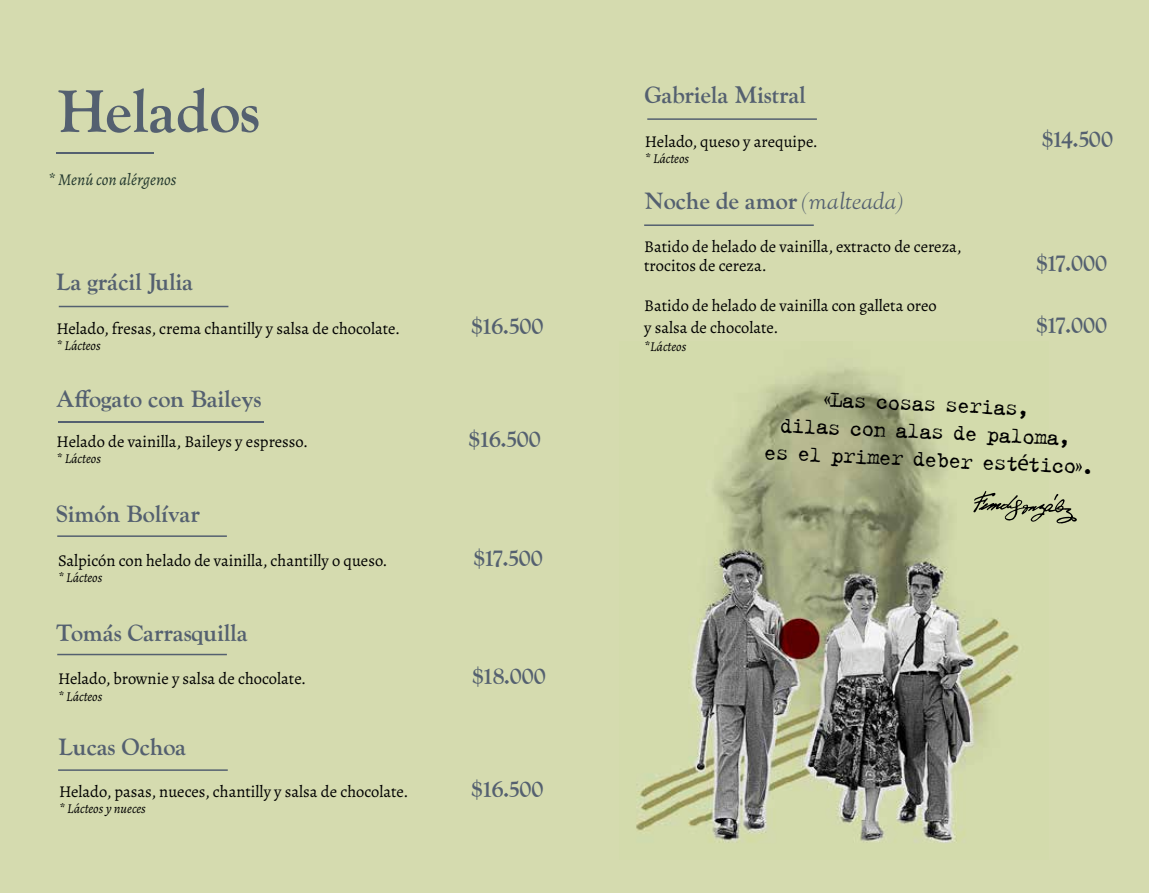
<style>
.page{position:relative;width:1149px;height:893px;background:#fff}
.page>*{position:absolute;margin:0;border:0;box-sizing:border-box;transform-origin:0 0}
.t1{font:700 60px "LTC Goudy Oldstyle Pro";color:#546070}
.t2{font:700 23.55px "LTC Goudy Oldstyle Pro";color:#546070}
.t3{font:23.1px/27.8px "Typical Writer";color:#000;text-align:center}
.t4{font:16.5px/18.8px "Alegreya";color:#000}
.t5{font:italic 16.5px "Alegreya";color:#22372d}
.t6{font:italic 13.5px "Alegreya";color:#000}
.s1{font-weight:400;font-style:italic}
.s2{font-family:"American Typewriter"}
.s3{font-family:"Myriad Pro"}
</style>
<div class="page">
<div style="left:0;top:0;width:1148px;height:893px;background:#d5dbaf"></div>
<hr style="left:58px;top:421px;width:206px;height:1px;background:#546070">
<hr style="left:57px;top:654px;width:170px;height:1px;background:#546070">
<hr style="left:57px;top:535px;width:170px;height:2px;background:#546070">
<hr style="left:59px;top:306px;width:169px;height:1px;background:#546070">
<hr style="left:647px;top:118px;width:169px;height:2px;background:#546070">
<hr style="left:57px;top:152px;width:97px;height:2px;background:#546070">
<img style="left:636px;top:367px;width:383px;height:476px">
<hr style="left:58px;top:769px;width:170px;height:2px;background:#546070">
<hr style="left:644px;top:224px;width:169px;height:2px;background:#546070">
<svg style="left:973px;top:491px;width:103px;height:32px"></svg>
<h1 class="t1" style="left:57px;top:75px;width:205px">Helados</h1>
<p class="t5" style="left:48px;top:168px;width:130px">* Menú con alérgenos</p>
<h2 class="t2" style="left:56px;top:268px;width:139px">La grácil Julia</h2>
<p class="t4" style="left:56px;top:319px;width:345px">Helado, fresas, crema chantilly y salsa de chocolate.</p>
<h2 class="t2" style="left:471px;top:312px;width:74px">$16.500</h2>
<p class="t6" style="left:56px;top:336px;width:46px">* Lácteos</p>
<h2 class="t2" style="left:56px;top:384px;width:206px">Affogato con Baileys</h2>
<p class="t4" style="left:57px;top:432px;width:253px">Helado de vainilla, Baileys y espresso.</p>
<h2 class="t2" style="left:468px;top:425px;width:74px">$16.500</h2>
<p class="t6" style="left:57px;top:449px;width:46px">* Lácteos</p>
<h2 class="t2" style="left:56px;top:500px;width:145px">Simón Bolívar</h2>
<p class="t4" style="left:58px;top:551px;width:331px">Salpicón con helado de vainilla, chantilly o queso.</p>
<h2 class="t2" style="left:473px;top:544px;width:71px">$17.500</h2>
<p class="t6" style="left:58px;top:568px;width:46px">* Lácteos</p>
<h2 class="t2" style="left:56px;top:618px;width:193px">Tomás Carrasquilla</h2>
<p class="t4" style="left:58px;top:669px;width:250px">Helado, brownie y salsa de chocolate.</p>
<h2 class="t2" style="left:472px;top:662px;width:75px">$18.000</h2>
<p class="t6" style="left:58px;top:687px;width:46px">* Lácteos</p>
<h2 class="t2" style="left:58px;top:733px;width:130px">Lucas Ochoa</h2>
<p class="t4" style="left:59px;top:782px;width:351px">Helado, pasas, nueces, chantilly y salsa de chocolate.</p>
<h2 class="t2" style="left:471px;top:775px;width:74px">$16.500</h2>
<p class="t6" style="left:59px;top:800px;width:88px">* Lácteos y nueces</p>
<h2 class="t2" style="left:644px;top:80px;width:163px">Gabriela Mistral</h2>
<p class="t4" style="left:644px;top:132px;width:174px">Helado, queso y arequipe.</p>
<h2 class="t2" style="left:1041px;top:124px;width:73px">$14.500</h2>
<p class="t6" style="left:644px;top:149px;width:46px">* Lácteos</p>
<h2 class="t2" style="left:644px;top:186px;width:260px">Noche de amor <span class="s1">(malteada)</span></h2>
<p class="t4" style="left:644px;top:237px;width:319px">Batido de helado de vainilla, extracto de cereza, trocitos de cereza.</p>
<p class="t4" style="left:644px;top:294px;width:294px;line-height:22.6px">Batido de helado de vainilla con galleta oreo y salsa de chocolate.</p>
<p class="t6" style="left:644px;top:337px;width:44px">*Lácteos</p>
<h2 class="t2" style="left:1035px;top:249px;width:72px">$17.000</h2>
<h2 class="t2" style="left:1035px;top:311px;width:72px">$17.000</h2>
<h3 class="t3" style="left:766px;top:381px;width:333px;rotate:3deg"><span class="s2">«</span>Las cosas serias,<br>dilas con alas de paloma,<br>es el primer deber est<span class="s3">é</span>tico<span class="s2">»</span>.</h3>
</div>
